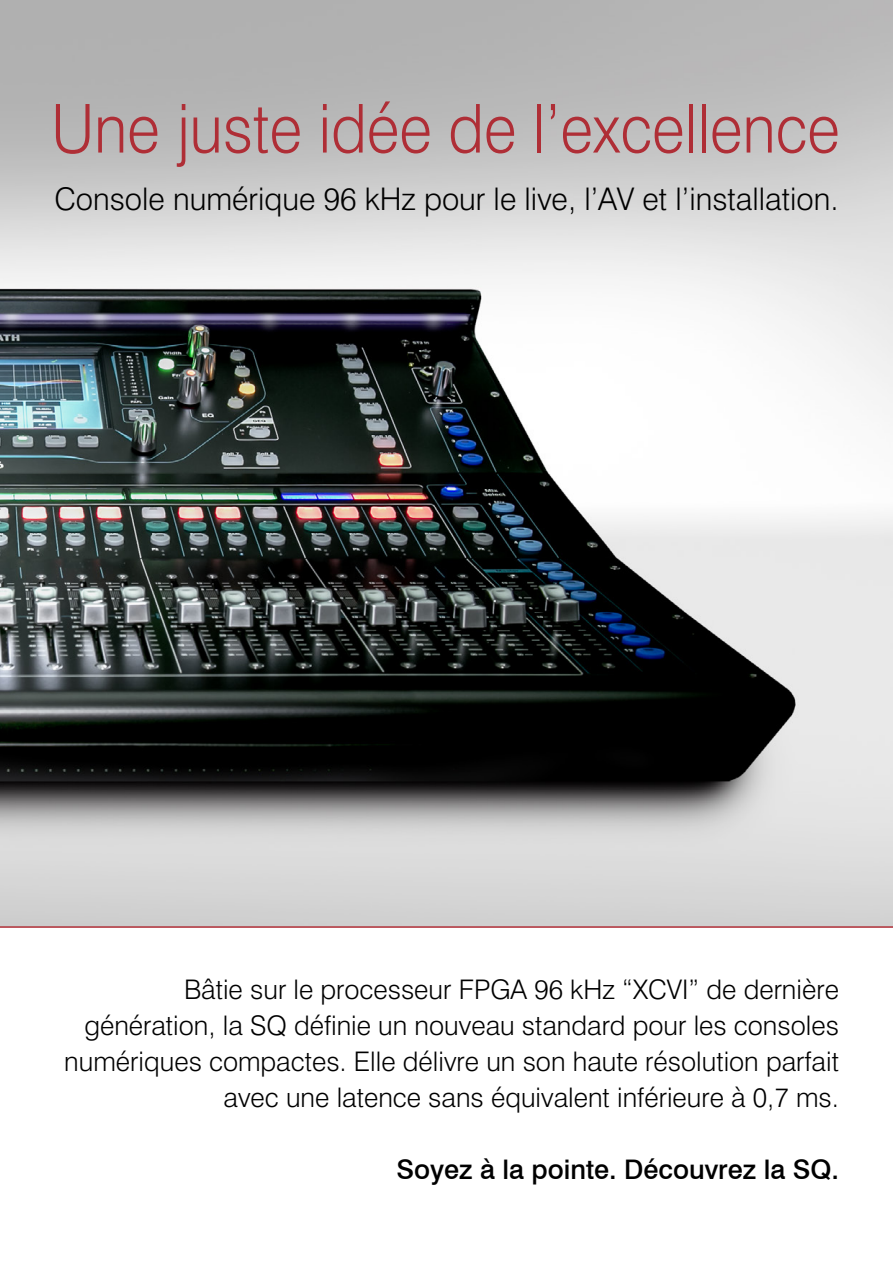
<style>
.page{position:relative;width:893px;height:1263px;background:#fff}
.page>*{position:absolute;margin:0;border:0;box-sizing:border-box;transform-origin:0 0}
.t1{font:300 67.5px "Swiss 721 BT";color:#af2e36;scale:.91 1}
.t2{font:300 31.2px "Swiss 721 BT";color:#000}
.t3{font:300 27px/36px "Swiss 721 BT";color:#000;text-align:right}
.t4{font:500 27px "Swiss 721 BT";color:#000}
</style>
<div class="page">
<img style="left:0;top:0;width:893px;height:926px">
<hr style="left:0;top:926px;width:893px;height:2px;background:#af2e36">
<p class="t1" style="left:51px;top:87px;width:868px">Une juste idée de l’excellence</p>
<p class="t2" style="left:54px;top:180px;width:786px">Console numérique 96 kHz pour le live, l’AV et l’installation.</p>
<p class="t3" style="left:64px;top:971px;width:776px">Bâtie sur le processeur FPGA 96 kHz “XCVI” de dernière génération, la SQ définie un nouveau standard pour les consoles numériques compactes. Elle délivre un son haute résolution parfait avec une latence sans équivalent inférieure à 0,7 ms.</p>
<p class="t4" style="left:396px;top:1153px;width:444px">Soyez à la pointe. Découvrez la SQ.</p>
</div>
